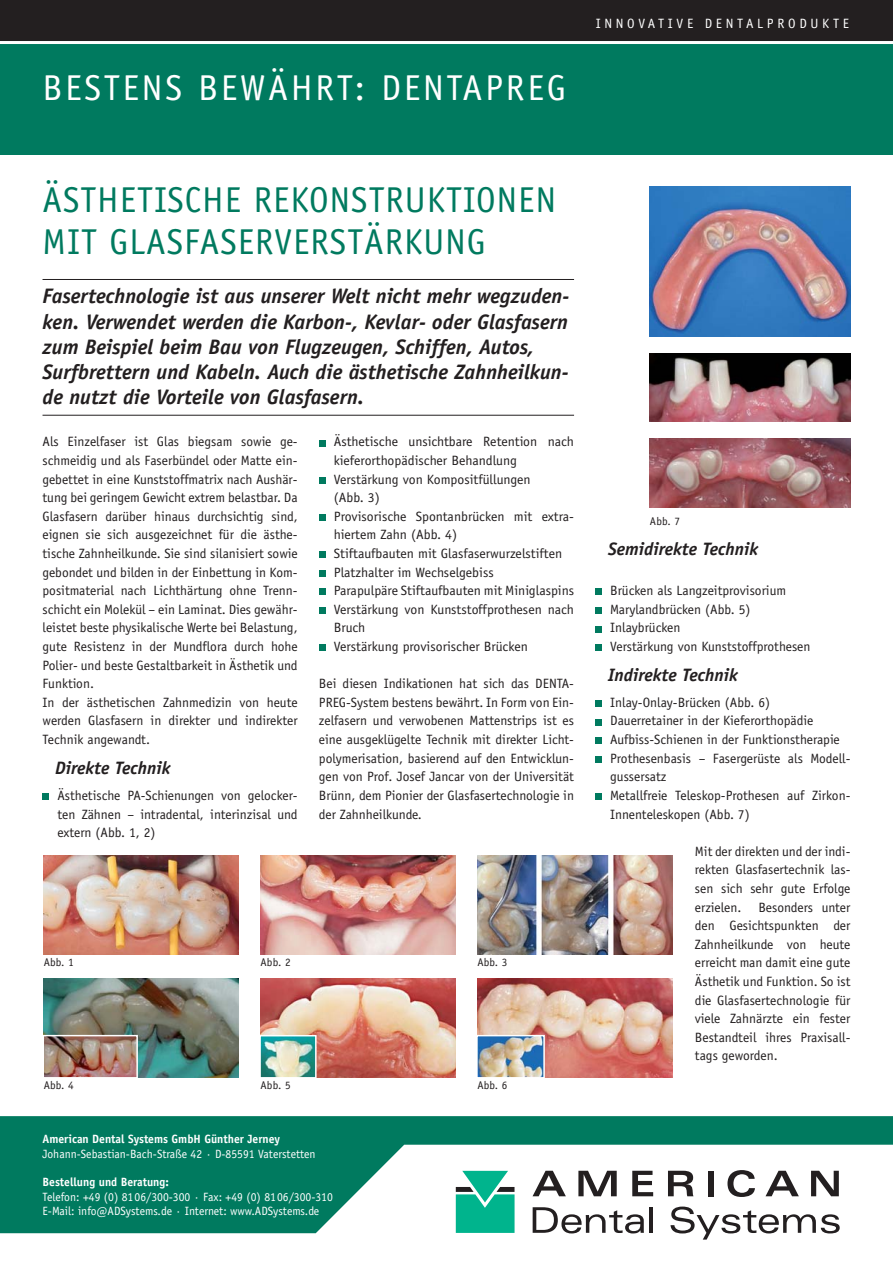
<style>
.page{position:relative;width:893px;height:1263px;background:#fff}
.page>*{position:absolute;margin:0;border:0;box-sizing:border-box;transform-origin:0 0}
.t1{font:36px/42px "Officina Sans";letter-spacing:.03em;color:#007a5f}
.t2{font:36px "Officina Sans";letter-spacing:.075em;color:#fff}
.t3{font:italic 700 21px/25.2px "Officina Sans";color:#231f20}
.t4{font:italic 700 18px "Officina Sans";color:#231f20}
.t5{font:13.5px/18.6px "Officina Sans";color:#231f20}
.t6{font:13.5px "Officina Sans";letter-spacing:.275em;color:#fff}
.t7{font:12px/14.4px "Officina Sans";color:#fff}
.t8{font:700 12px "Officina Sans";color:#fff}
.t9{font:11.25px "Officina Sans";letter-spacing:.015em;color:#231f20}
</style>
<div class="page">
<div style="left:0;top:0;width:893px;height:43px;background:#231f20"></div>
<div style="left:0;top:43px;width:893px;height:112px;background:#007a5f"></div>
<svg style="left:678px;top:1233px;width:156px;height:6px"></svg>
<hr style="left:0;top:41px;width:893px;height:3px;background:#fff">
<svg style="left:0;top:1116px;width:893px;height:117px;fill:#007a5f"></svg>
<hr style="left:43px;top:279px;width:531px;height:1px;background:#231f20">
<hr style="left:43px;top:415px;width:531px;height:1px;background:#231f20">
<div style="left:43px;top:793px;width:6px;height:7px;background:#007a5f"></div>
<div style="left:319px;top:514px;width:7px;height:7px;background:#007a5f"></div>
<div style="left:319px;top:477px;width:7px;height:7px;background:#007a5f"></div>
<div style="left:319px;top:551px;width:7px;height:7px;background:#007a5f"></div>
<div style="left:319px;top:570px;width:7px;height:7px;background:#007a5f"></div>
<div style="left:319px;top:588px;width:7px;height:7px;background:#007a5f"></div>
<div style="left:319px;top:607px;width:7px;height:7px;background:#007a5f"></div>
<div style="left:319px;top:644px;width:7px;height:7px;background:#007a5f"></div>
<div style="left:319px;top:440px;width:7px;height:6px;background:#007a5f"></div>
<div style="left:595px;top:700px;width:7px;height:7px;background:#007a5f"></div>
<div style="left:595px;top:719px;width:7px;height:6px;background:#007a5f"></div>
<div style="left:595px;top:737px;width:7px;height:7px;background:#007a5f"></div>
<div style="left:595px;top:756px;width:7px;height:7px;background:#007a5f"></div>
<div style="left:595px;top:793px;width:7px;height:7px;background:#007a5f"></div>
<div style="left:595px;top:626px;width:7px;height:6px;background:#007a5f"></div>
<div style="left:595px;top:644px;width:7px;height:7px;background:#007a5f"></div>
<div style="left:595px;top:588px;width:7px;height:7px;background:#007a5f"></div>
<div style="left:595px;top:607px;width:7px;height:7px;background:#007a5f"></div>
<img style="left:44px;top:856px;width:195px;height:99px">
<img style="left:261px;top:856px;width:195px;height:99px">
<img style="left:477px;top:856px;width:195px;height:99px">
<img style="left:44px;top:978px;width:195px;height:99px">
<img style="left:261px;top:978px;width:195px;height:99px">
<img style="left:477px;top:978px;width:195px;height:99px">
<img style="left:262px;top:1038px;width:52px;height:37px">
<div style="left:259px;top:1035px;width:58px;height:43px;border:2px solid #fff"></div>
<img style="left:46px;top:1038px;width:89px;height:37px">
<div style="left:43px;top:1035px;width:95px;height:43px;border:2px solid #fff"></div>
<img style="left:479px;top:1038px;width:63px;height:37px">
<div style="left:476px;top:1035px;width:69px;height:43px;border:2px solid #fff"></div>
<img style="left:650px;top:186px;width:200px;height:150px">
<img style="left:650px;top:439px;width:200px;height:68px">
<img style="left:650px;top:353px;width:200px;height:69px">
<h1 class="t2" style="left:42px;top:74px;width:525px">BESTENS BEWÄHRT: DENTAPREG</h1>
<p class="t6" style="left:596px;top:18px;width:255px">INNOVATIVE DENTALPRODUKTE</p>
<h1 class="t1" style="left:43px;top:182px;width:515px">ÄSTHETISCHE REKONSTRUKTIONEN<br>MIT GLASFASERVERSTÄRKUNG</h1>
<p class="t3" style="left:43px;top:285px;width:528px">Fasertechnologie ist aus unserer Welt nicht mehr wegzuden&shy;ken. Verwendet werden die Karbon-, Kevlar- oder Glasfasern zum Beispiel beim Bau von Flugzeugen, Schiffen, Autos, Surfbrettern und Kabeln. Auch die ästhetische Zahnheilkun&shy;de nutzt die Vorteile von Glasfasern.</p>
<p class="t5" style="left:43px;top:434px;width:257px">Als Einzelfaser ist Glas biegsam sowie ge - schmeidig und als Faserbündel oder Matte ein&shy;gebettet in eine Kunststoffmatrix nach Aushär&shy;tung bei geringem Gewicht extrem belastbar. Da Glasfasern darüber hinaus durchsichtig sind, eignen sie sich ausgezeichnet für die ästhe - tische Zahnheilkunde. Sie sind silanisiert sowie gebondet und bilden in der Einbettung in Kom&shy;positmaterial nach Lichthärtung ohne Trenn&shy;schicht ein Molekül – ein Laminat. Dies gewähr&shy;leistet beste physikalische Werte bei Belastung, gute Resistenz in der Mundflora durch hohe Polier- und beste Gestaltbarkeit in Ästhetik und Funktion.<br>In der ästhetischen Zahnmedizin von heute werden Glasfasern in direkter und indirekter Technik angewandt.</p>
<h3 class="t4" style="left:55px;top:761px;width:117px">Direkte Technik</h3>
<p class="t5" style="left:57px;top:787px;width:242px;text-align:justify">Ästhetische PA-Schienungen von gelocker&shy;ten Zähnen – intradental, interinzisal und extern (Abb. 1, 2)</p>
<p class="t5" style="left:334px;top:434px;width:242px">Ästhetische unsichtbare Retention nach kieferorthopädischer Behandlung Verstärkung von Kompositfüllungen<br>(Abb. 3)<br>Provisorische Spontanbrücken mit extra&shy;hiertem Zahn (Abb. 4)<br>Stiftaufbauten mit Glasfaserwurzelstiften Platzhalter im Wechselgebiss<br>Parapulpäre Stiftaufbauten mit Mini glaspins Verstärkung von Kunststoffprothesen nach Bruch<br>Verstärkung provisorischer Brücken</p>
<p class="t5" style="left:319px;top:675px;width:257px;text-align:justify">Bei diesen Indikationen hat sich das DENTA-PREG-System bestens bewährt. In Form von Ein&shy;zelfasern und verwobenen Mattenstrips ist es eine ausgeklügelte Technik mit direkter Licht&shy;polymerisation, basierend auf den Entwicklun&shy;gen von Prof. Josef Jancar von der Universität Brünn, dem Pionier der Glasfasertechnologie in der Zahnheilkunde.</p>
<p class="t9" style="left:44px;top:958px;width:32px">Abb. 1</p>
<p class="t9" style="left:261px;top:958px;width:32px">Abb. 2</p>
<p class="t9" style="left:477px;top:958px;width:32px">Abb. 3</p>
<p class="t9" style="left:44px;top:1081px;width:32px">Abb. 4</p>
<p class="t9" style="left:261px;top:1081px;width:32px">Abb. 5</p>
<p class="t9" style="left:477px;top:1081px;width:32px">Abb. 6</p>
<p class="t8" style="left:43px;top:1134px;width:239px">American Dental Systems GmbH Günther Jerney</p>
<p class="t7" style="left:43px;top:1147px;width:275px">Johann-Sebastian-Bach-Straße 42 · D-85591 Vaterstetten</p>
<p class="t8" style="left:43px;top:1177px;width:128px">Bestellung und Beratung:</p>
<p class="t7" style="left:43px;top:1190px;width:292px">Telefon: +49 (0) 8106/300-300 · Fax: +49 (0) 8106/300-310<br>E-Mail: info@ADSystems.de · Internet: www.ADSystems.de</p>
<p class="t9" style="left:650px;top:517px;width:32px">Abb. 7</p>
<h3 class="t4" style="left:608px;top:542px;width:151px">Semidirekte Technik</h3>
<p class="t5" style="left:610px;top:582px;width:202px">Brücken als Langzeitprovisorium<br>Marylandbrücken (Abb. 5)<br>Inlaybrücken<br>Verstärkung von Kunststoffprothesen</p>
<h3 class="t4" style="left:608px;top:668px;width:131px">Indirekte Technik</h3>
<p class="t5" style="left:610px;top:694px;width:242px">Inlay-Onlay-Brücken (Abb. 6)<br>Dauerretainer in der Kieferorthopädie Aufbiss-Schienen in der Funktionstherapie Prothesenbasis – Fasergerüste als Modell&shy;gussersatz<br>Metallfreie Teleskop-Prothesen auf Zirkon-Innenteleskopen (Abb. 7)</p>
<p class="t5" style="left:695px;top:843px;width:157px;text-align:justify">Mit der direkten und der indi&shy;rekten Glasfasertechnik las&shy;sen sich sehr gute Erfolge erzielen.</p>
<p class="t5" style="left:695px;top:899px;width:157px;text-align:justify;text-indent:63px">Besonders unter den Gesichtspunkten der Zahnheilkunde von heute erreicht man damit eine gute Ästhetik und Funktion. So ist die Glas fasertechnologie für viele Zahnärzte ein fester Bestandteil ihres Praxisall&shy;tags geworden.</p>
</div>
